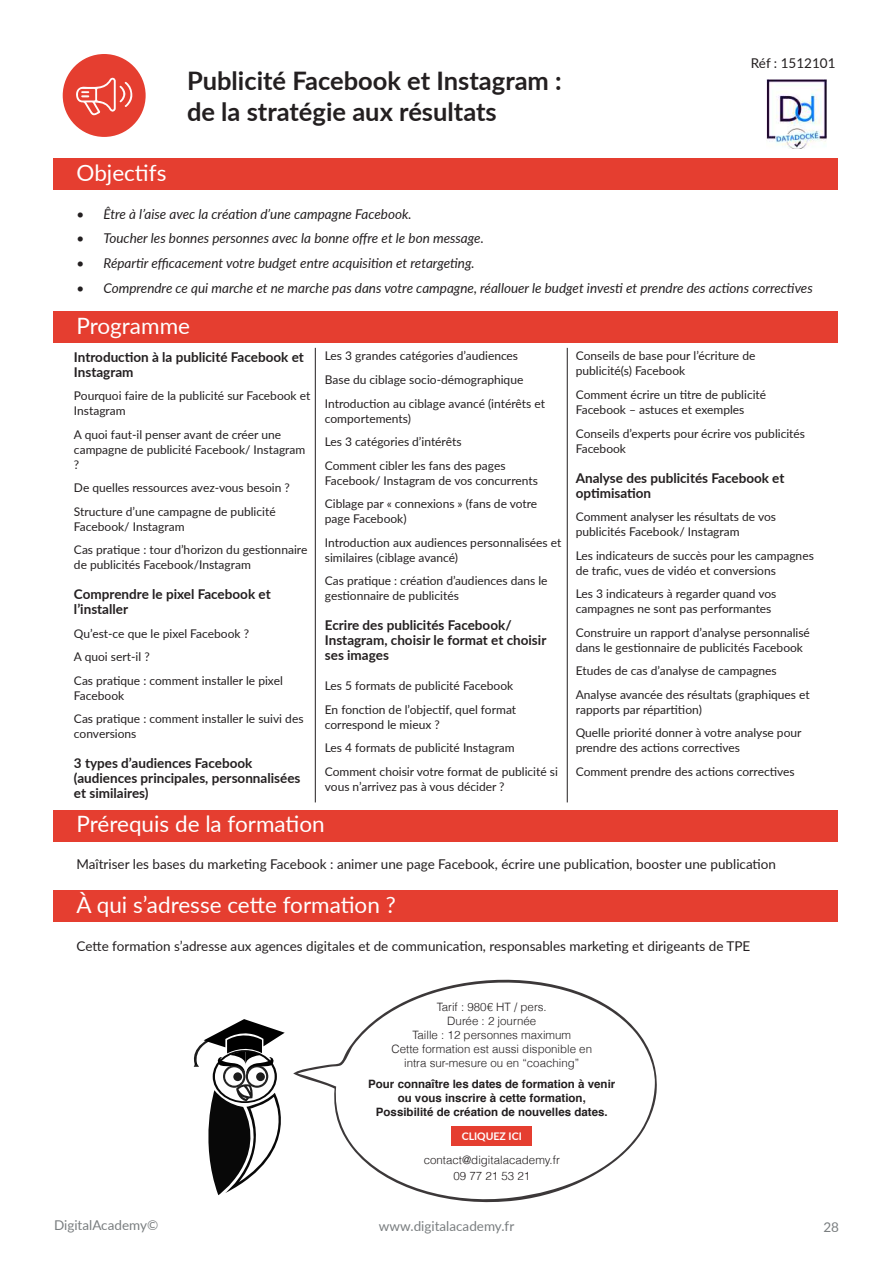
<style>
.page{position:relative;width:893px;height:1263px;background:#fff}
.page>*{position:absolute;margin:0;border:0;box-sizing:border-box;transform-origin:0 0}
.t1{font:700 25.5px/30.6px "Lato";color:#231f20}
.t2{font:22.5px "Lato";color:#fff}
.t3{font:italic 13.5px "Lato";color:#231f20}
.t4{font:700 13.5px/15px "Lato";color:#231f20}
.t5{font:13.5px "Lato";color:#231f20}
.t6{font:13.5px "Lato";color:#7a7e80}
.t7{font:12px/23.5px "Lato";color:#231f20}
.t8{font:300 11.55px/13.8px "Helvetica";color:#231f20;text-align:center}
.t9{font:700 11.55px/13.8px "Helvetica";color:#231f20;text-align:center}
.t10{font:700 10.5px "Lato";color:#fff}
</style>
<div class="page">
<svg style="left:215px;top:1052px;width:60px;height:49px"></svg>
<svg style="left:223px;top:1065px;width:22px;height:23px"></svg>
<div style="left:225px;top:1067px;width:18px;height:19px;background:#fff;border-radius:50%"></div>
<div style="left:233px;top:1072px;width:9px;height:9px;background:#1d1d1d;border-radius:50%"></div>
<svg style="left:246px;top:1065px;width:22px;height:23px"></svg>
<div style="left:248px;top:1067px;width:18px;height:19px;background:#fff;border-radius:50%"></div>
<div style="left:256px;top:1072px;width:9px;height:9px;background:#1d1d1d;border-radius:50%"></div>
<svg style="left:194px;top:1019px;width:91px;height:56px"></svg>
<svg style="left:208px;top:1083px;width:73px;height:112px"></svg>
<svg style="left:293px;top:980px;width:364px;height:222px"></svg>
<div style="left:63px;top:54px;width:83px;height:83px;background:#e53e30;border-radius:50%"></div>
<div style="left:53px;top:158px;width:785px;height:31px;background:#e53e30"></div>
<div style="left:53px;top:311px;width:785px;height:31px;background:#e53e30"></div>
<div style="left:53px;top:810px;width:785px;height:31px;background:#e53e30"></div>
<div style="left:53px;top:891px;width:785px;height:31px;background:#e53e30"></div>
<svg style="left:76px;top:77px;width:56px;height:39px"></svg>
<div style="left:452px;top:1126px;width:80px;height:19px;background:#e53e30"></div>
<hr style="left:315px;top:348px;width:1px;height:454px;background:#231f20">
<hr style="left:567px;top:348px;width:1px;height:454px;background:#231f20">
<img style="left:766px;top:79px;width:61px;height:70px">
<h1 class="t1" style="left:187px;top:67px;width:376px">Publicité Facebook et Instagram : de la stratégie aux résultats</h1>
<p class="t5" style="left:751px;top:54px;width:86px">Réf : 1512101</p>
<h2 class="t2" style="left:77px;top:156px;width:91px">Objectifs</h2>
<p class="t3" style="left:77px;top:206px;width:337px">• Être à l’aise avec la création d’une campagne Facebook.</p>
<p class="t3" style="left:77px;top:231px;width:409px">• Toucher les bonnes personnes avec la bonne offre et le bon message.</p>
<p class="t3" style="left:77px;top:255px;width:400px">• Répartir efficacement votre budget entre acquisition et retargeting.</p>
<p class="t3" style="left:77px;top:280px;width:738px">• Comprendre ce qui marche et ne marche pas dans votre campagne, réallouer le budget investi et prendre des actions correctives</p>
<h2 class="t2" style="left:77px;top:317px;width:115px">Programme</h2>
<p class="t4" style="left:74px;top:349px;width:231px">Introduction à la publicité Facebook et<br>Instagram</p>
<p class="t7" style="left:74px;top:388px;width:238px;line-height:15px">Pourquoi faire de la publicité sur Facebook et<br>Instagram</p>
<p class="t7" style="left:74px;top:426px;width:233px;line-height:15px">A quoi faut-il penser avant de créer une campagne de publicité Facebook/ Instagram ?</p>
<p class="t7" style="left:74px;top:476px;width:217px">De quelles ressources avez-vous besoin ?<br>Structure d’une campagne de publicité</p>
<p class="t7" style="left:74px;top:514px;width:235px">Facebook/ Instagram<br>Cas pratique : tour d’horizon du gestionnaire</p>
<p class="t7" style="left:74px;top:553px;width:178px">de publicités Facebook/Instagram</p>
<p class="t4" style="left:74px;top:586px;width:198px">Comprendre le pixel Facebook et l’installer</p>
<p class="t7" style="left:74px;top:621px;width:210px">Qu’est-ce que le pixel Facebook ?<br>A quoi sert-il ?<br>Cas pratique : comment installer le pixel</p>
<p class="t7" style="left:74px;top:683px;width:231px">Facebook<br>Cas pratique : comment installer le suivi des</p>
<p class="t7" style="left:74px;top:722px;width:64px">conversions</p>
<p class="t4" style="left:74px;top:755px;width:228px">3 types d’audiences Facebook (audiences principales, personnalisées et similaires)</p>
<p class="t7" style="left:325px;top:344px;width:222px">Les 3 grandes catégories d’audiences<br>Base du ciblage socio-démographique<br>Introduction au ciblage avancé (intérêts et</p>
<p class="t7" style="left:325px;top:406px;width:182px">comportements)<br>Les 3 catégories d’intérêts<br>Comment cibler les fans des pages</p>
<p class="t7" style="left:325px;top:468px;width:215px">Facebook/ Instagram de vos concurrents<br>Ciblage par « connexions » (fans de votre</p>
<p class="t7" style="left:325px;top:506px;width:238px">page Facebook)<br>Introduction aux audiences personnalisées et</p>
<p class="t7" style="left:325px;top:545px;width:224px">similaires (ciblage avancé)<br>Cas pratique : création d’audiences dans le</p>
<p class="t7" style="left:325px;top:583px;width:136px">gestionnaire de publicités</p>
<p class="t4" style="left:325px;top:617px;width:223px">Ecrire des publicités Facebook/<br>Instagram, choisir le format et choisir ses images</p>
<p class="t7" style="left:325px;top:673px;width:193px">Les 5 formats de publicité Facebook<br>En fonction de l’objectif, quel format</p>
<p class="t7" style="left:325px;top:712px;width:235px">correspond le mieux ?<br>Les 4 formats de publicité Instagram<br>Comment choisir votre format de publicité si</p>
<p class="t7" style="left:325px;top:774px;width:181px">vous n’arrivez pas à vous décider ?</p>
<p class="t7" style="left:576px;top:348px;width:181px;line-height:15px">Conseils de base pour l’écriture de publicité(s) Facebook</p>
<p class="t7" style="left:576px;top:387px;width:192px;line-height:15px">Comment écrire un titre de publicité<br>Facebook – astuces et exemples</p>
<p class="t7" style="left:576px;top:425px;width:231px;line-height:15px">Conseils d’experts pour écrire vos publicités<br>Facebook</p>
<p class="t4" style="left:576px;top:469px;width:210px">Analyse des publicités Facebook et optimisation</p>
<p class="t7" style="left:576px;top:509px;width:202px;line-height:15px">Comment analyser les résultats de vos publicités Facebook/ Instagram</p>
<p class="t7" style="left:576px;top:547px;width:240px;line-height:15px">Les indicateurs de succès pour les campagnes de trafic, vues de vidéo et conversions</p>
<p class="t7" style="left:576px;top:586px;width:202px;line-height:15px">Les 3 indicateurs à regarder quand vos campagnes ne sont pas performantes</p>
<p class="t7" style="left:576px;top:624px;width:236px;line-height:15px">Construire un rapport d’analyse personnalisé dans le gestionnaire de publicités Facebook</p>
<p class="t7" style="left:576px;top:658px;width:236px">Etudes de cas d’analyse de campagnes<br>Analyse avancée des résultats (graphiques et</p>
<p class="t7" style="left:576px;top:697px;width:227px">rapports par répartition)<br>Quelle priorité donner à votre analyse pour</p>
<p class="t7" style="left:576px;top:735px;width:220px">prendre des actions correctives<br>Comment prendre des actions correctives</p>
<h2 class="t2" style="left:77px;top:808px;width:250px">Prérequis de la formation</h2>
<p class="t5" style="left:77px;top:855px;width:701px">Maîtriser les bases du marketing Facebook : animer une page Facebook, écrire une publication, booster une publication</p>
<h2 class="t2" style="left:77px;top:889px;width:321px">À qui s’adresse cette formation ?</h2>
<p class="t5" style="left:77px;top:937px;width:675px">Cette formation s’adresse aux agences digitales et de communication, responsables marketing et dirigeants de TPE</p>
<p class="t8" style="left:391px;top:1001px;width:202px">Tarif : 980€ HT / pers.<br>Durée : 2 journée<br>Taille : 12 personnes maximum<br>Cette formation est aussi disponible en intra sur-mesure ou en “coaching”</p>
<p class="t9" style="left:368px;top:1078px;width:249px">Pour connaître les dates de formation à venir ou vous inscrire à cette formation,<br>Possibilité de création de nouvelles dates.</p>
<p class="t8" style="left:424px;top:1152px;width:138px;line-height:16.8px">contact@digitalacademy.fr<br>09 77 21 53 21</p>
<p class="t10" style="left:462px;top:1132px;width:62px">CLIQUEZ ICI</p>
<p class="t6" style="left:54px;top:1220px;width:106px">DigitalAcademy©</p>
<p class="t6" style="left:379px;top:1220px;width:137px">www.digitalacademy.fr</p>
<p class="t6" style="left:823px;top:1222px;width:17px">28</p>
</div>
